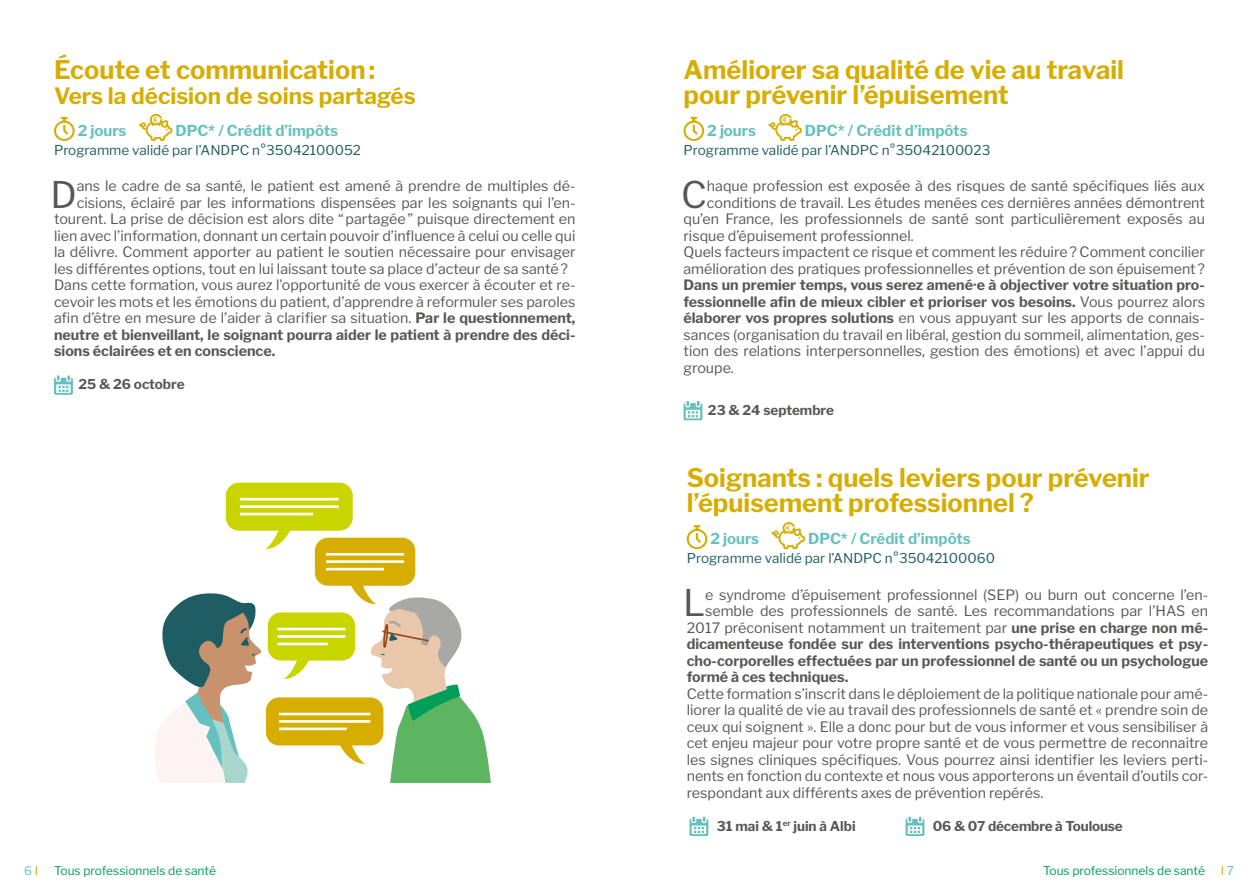
<style>
.page{position:relative;width:1259px;height:893px;background:#fff}
.page>*{position:absolute;margin:0;border:0;box-sizing:border-box;transform-origin:0 0}
.t1{font:36.45px "Libre Franklin";color:#575756}
.t2{font:700 25.5px/25.5px "Libre Franklin";color:#d6ad00}
.t3{font:700 22.5px "Libre Franklin";color:#d6ad00}
.t4{font:700 15px "Libre Franklin";color:#66c1be}
.t5{font:14.25px/16.5px "Libre Franklin";color:#575756;text-align:justify}
.t6{font:700 14.25px "Libre Franklin";color:#575756}
.t7{font:13.5px "Libre Franklin";color:#1f5d64}
.t8{font:700 13.5px "Libre Franklin";letter-spacing:-.01em;color:#575756}
.t9{font:12px "Libre Franklin";color:#009e59}
.t10{font:12px "Libre Franklin";color:#66c1be}
.t11{font:12px "Libre Franklin";color:#d6ad00}
.s1{font-weight:700}
.s2{color:#d6ad00}
.s3{color:#66c1be}
</style>
<div class="page">
<div style="left:226px;top:483px;width:127px;height:48px;background:#cad500;border-radius:13px"></div>
<div style="left:268px;top:612px;width:87px;height:48px;background:#cad500;border-radius:13px"></div>
<div style="left:315px;top:538px;width:100px;height:48px;background:#d6ad00;border-radius:13px"></div>
<div style="left:266px;top:697px;width:117px;height:48px;background:#d6ad00;border-radius:13px"></div>
<svg style="left:265px;top:530px;width:28px;height:19px"></svg>
<svg style="left:155px;top:593px;width:157px;height:190px"></svg>
<svg style="left:337px;top:574px;width:154px;height:209px"></svg>
<hr style="left:240px;top:513px;width:73px;height:2px;background:#fff">
<hr style="left:240px;top:505px;width:99px;height:3px;background:#fff">
<hr style="left:240px;top:498px;width:99px;height:3px;background:#fff">
<hr style="left:277px;top:643px;width:51px;height:2px;background:#fff">
<hr style="left:277px;top:635px;width:68px;height:3px;background:#fff">
<hr style="left:277px;top:628px;width:68px;height:2px;background:#fff">
<hr style="left:326px;top:568px;width:58px;height:2px;background:#fff">
<hr style="left:326px;top:560px;width:78px;height:3px;background:#fff">
<hr style="left:326px;top:553px;width:78px;height:3px;background:#fff">
<hr style="left:279px;top:728px;width:68px;height:2px;background:#fff">
<hr style="left:279px;top:720px;width:91px;height:3px;background:#fff">
<hr style="left:279px;top:713px;width:91px;height:2px;background:#fff">
<svg style="left:54px;top:117px;width:21px;height:24px"></svg>
<svg style="left:139px;top:114px;width:33px;height:27px"></svg>
<svg style="left:54px;top:375px;width:19px;height:20px"></svg>
<svg style="left:683px;top:117px;width:21px;height:24px"></svg>
<svg style="left:768px;top:114px;width:34px;height:27px"></svg>
<svg style="left:683px;top:401px;width:19px;height:19px"></svg>
<svg style="left:686px;top:525px;width:21px;height:24px"></svg>
<svg style="left:771px;top:522px;width:34px;height:27px"></svg>
<svg style="left:689px;top:817px;width:19px;height:19px"></svg>
<svg style="left:905px;top:817px;width:19px;height:19px"></svg>
<h2 class="t2" style="left:54px;top:54px;width:323px">Écoute et communication:</h2>
<h3 class="t3" style="left:54px;top:78px;width:363px">Vers la décision de soins partagés</h3>
<p class="t4" style="left:78px;top:118px;width:50px">2 jours</p>
<p class="t4" style="left:175px;top:118px;width:164px">DPC* / Crédit d’impôts</p>
<p class="t7" style="left:54px;top:140px;width:308px">Programme validé par l’ANDPC n°35042100052</p>
<h1 class="t1" style="left:50px;top:166px;width:28px">D</h1>
<p class="t5" style="left:77px;top:177px;width:500px">ans le cadre de sa santé, le patient est amené à prendre de multiples dé-</p>
<p class="t5" style="left:77px;top:193px;width:500px">cisions, éclairé par les informations dispensées par les soignants qui l’en-</p>
<p class="t5" style="left:54px;top:210px;width:523px">tourent. La prise de décision est alors dite “partagée” puisque directement en</p>
<p class="t5" style="left:54px;top:226px;width:523px">lien avec l’information, donnant un certain pouvoir d’influence à celui ou celle qui</p>
<p class="t5" style="left:54px;top:243px;width:523px">la délivre. Comment apporter au patient le soutien nécessaire pour envisager</p>
<p class="t5" style="left:54px;top:259px;width:515px">les différentes options, tout en lui laissant toute sa place d’acteur de sa santé?</p>
<p class="t5" style="left:54px;top:276px;width:523px">Dans cette formation, vous aurez l’opportunité de vous exercer à écouter et re-</p>
<p class="t5" style="left:54px;top:292px;width:523px">cevoir les mots et les émotions du patient, d’apprendre à reformuler ses paroles</p>
<p class="t5" style="left:54px;top:309px;width:523px">afin d’être en mesure de l’aider à clarifier sa situation. <span class="s1">Par le questionnement,</span></p>
<p class="t6" style="left:54px;top:324px;width:523px">neutre et bienveillant, le soignant pourra aider le patient à prendre des déci-</p>
<p class="t6" style="left:54px;top:340px;width:223px">sions éclairées et en conscience.</p>
<p class="t8" style="left:78px;top:374px;width:108px">25 &amp; 26 octobre</p>
<h2 class="t2" style="left:683px;top:54px;width:442px">Améliorer sa qualité de vie au travail pour prévenir l’épuisement</h2>
<p class="t4" style="left:707px;top:118px;width:50px">2 jours</p>
<p class="t4" style="left:805px;top:118px;width:164px">DPC* / Crédit d’impôts</p>
<p class="t7" style="left:683px;top:140px;width:308px">Programme validé par l’ANDPC n°35042100023</p>
<h1 class="t1" style="left:681px;top:166px;width:27px">C</h1>
<p class="t5" style="left:707px;top:177px;width:499px">haque profession est exposée à des risques de santé spécifiques liés aux</p>
<p class="t5" style="left:707px;top:193px;width:499px">conditions de travail. Les études menées ces dernières années démontrent</p>
<p class="t5" style="left:683px;top:210px;width:523px">qu’en France, les professionnels de santé sont particulièrement exposés au</p>
<p class="t5" style="left:683px;top:226px;width:232px">risque d’épuisement professionnel.</p>
<p class="t5" style="left:683px;top:243px;width:523px">Quels facteurs impactent ce risque et comment les réduire? Comment concilier</p>
<p class="t5" style="left:683px;top:259px;width:523px">amélioration des pratiques professionnelles et prévention de son épuisement?</p>
<p class="t5" style="left:683px;top:276px;width:523px"><span class="s1">Dans un premier temps, vous serez amené·e à objectiver votre situation pro&shy;fessionnelle afin de mieux cibler et prioriser vos besoins.</span> Vous pourrez alors <span class="s1">élaborer vos propres solutions</span> en vous appuyant sur les apports de connais&shy;sances (organisation du travail en libéral, gestion du sommeil, alimentation, ges&shy;tion des relations interpersonnelles, gestion des émotions) et avec l’appui du groupe.</p>
<p class="t8" style="left:708px;top:399px;width:127px">23 &amp; 24 septembre</p>
<h2 class="t2" style="left:686px;top:462px;width:464px">Soignants : quels leviers pour prévenir l’épuisement professionnel ?</h2>
<p class="t4" style="left:710px;top:527px;width:50px">2 jours</p>
<p class="t4" style="left:808px;top:527px;width:164px">DPC* / Crédit d’impôts</p>
<p class="t7" style="left:686px;top:548px;width:310px">Programme validé par l’ANDPC n°35042100060</p>
<h1 class="t1" style="left:683px;top:574px;width:23px">L</h1>
<p class="t5" style="left:705px;top:585px;width:504px">e syndrome d’épuisement professionnel (SEP) ou burn out concerne l’en-</p>
<p class="t5" style="left:705px;top:601px;width:504px">semble des professionnels de santé. Les recommandations par l’HAS en</p>
<p class="t5" style="left:686px;top:618px;width:523px">2017 préconisent notamment un traitement par <span class="s1">une prise en charge non mé-</span></p>
<p class="t6" style="left:686px;top:633px;width:523px">dicamenteuse fondée sur des interventions psycho-thérapeutiques et psy-</p>
<p class="t6" style="left:686px;top:649px;width:523px">cho-corporelles effectuées par un professionnel de santé ou un psychologue</p>
<p class="t6" style="left:686px;top:666px;width:163px">formé à ces techniques.</p>
<p class="t5" style="left:686px;top:684px;width:523px">Cette formation s’inscrit dans le déploiement de la politique nationale pour amé&shy;liorer la qualité de vie au travail des professionnels de santé et « prendre soin de ceux qui soignent ». Elle a donc pour but de vous informer et vous sensibiliser à cet enjeu majeur pour votre propre santé et de vous permettre de reconnaitre les signes cliniques spécifiques. Vous pourrez ainsi identifier les leviers perti&shy;nents en fonction du contexte et nous vous apporterons un éventail d’outils cor&shy;respondant aux différents axes de prévention repérés.</p>
<p class="t8" style="left:717px;top:815px;width:140px">31 mai &amp; 1<sup>er</sup> juin à Albi</p>
<p class="t8" style="left:933px;top:815px;width:191px">06 &amp; 07 décembre à Toulouse</p>
<p class="t9" style="left:54px;top:861px;width:163px">Tous professionnels de santé</p>
<p class="t9" style="left:1043px;top:861px;width:163px">Tous professionnels de santé</p>
<p class="t10" style="left:24px;top:861px;width:15px">6 <span class="s2">I</span></p>
<p class="t11" style="left:1220px;top:861px;width:15px">I <span class="s3">7</span></p>
</div>
